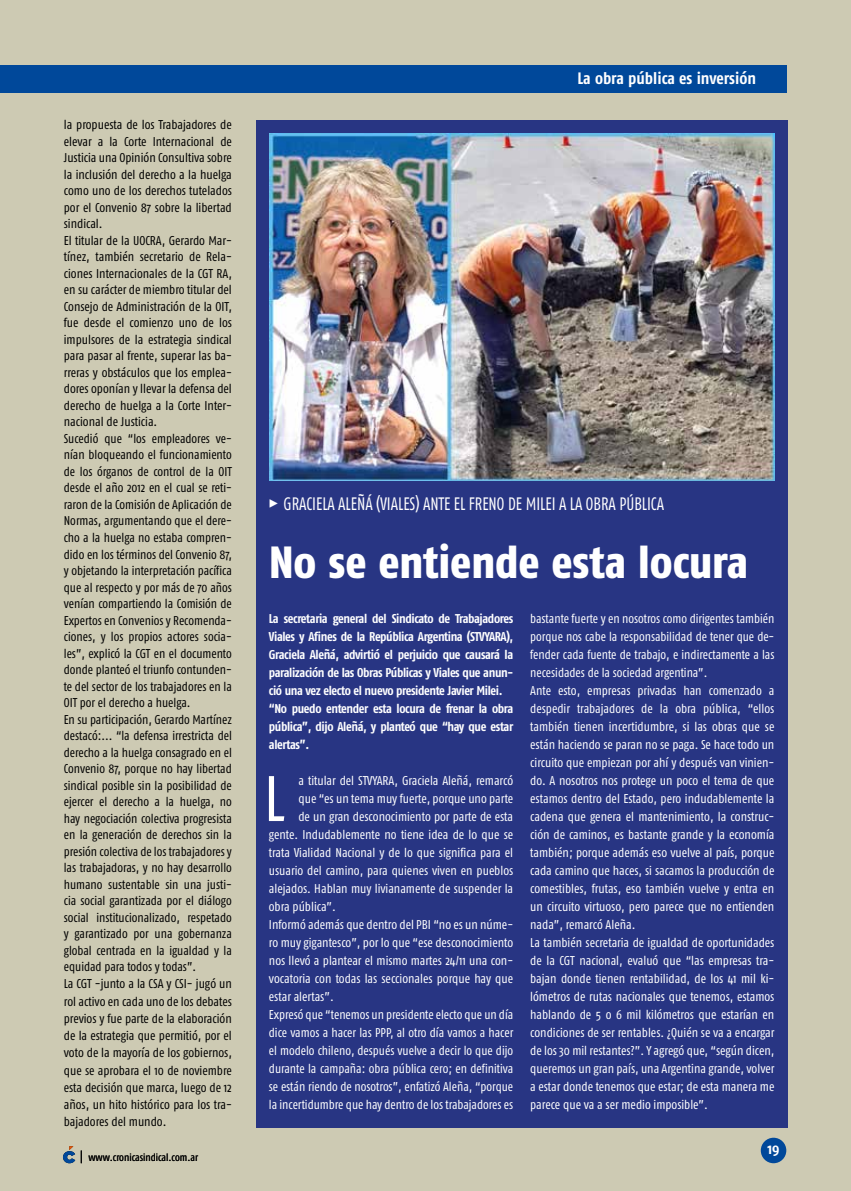
<style>
.page{position:relative;width:851px;height:1191px;background:#fff}
.page>*{position:absolute;margin:0;border:0;box-sizing:border-box;transform-origin:0 0}
.t1{font:64.2px "Fago Co";color:#fff}
.t2{font:800 45px "Fago Co";color:#fff}
.t3{font:18px "Fago Co Lf";color:#fff;scale:.89 1}
.t4{font:700 16.5px "Fago Co";color:#fff}
.t5{font:700 15px "Fago Co";color:#fff}
.t6{font:12.75px/18px "Fago Co";color:#fff}
.t7{font:12.75px/16.6px "Fago Co";color:#000}
.t8{font:700 12.75px/18px "Fago Co";letter-spacing:-.03em;color:#fff}
.t9{font:10.5px "Fago Co";color:#000}
.s1{font-family:"Fago Co Extra Bold Caps Exp"}
</style>
<div class="page">
<div style="left:0;top:0;width:850px;height:1191px;background:#cdcab3"></div>
<div style="left:760px;top:1137px;width:26px;height:26px;background:#00489a;border-radius:50%"></div>
<svg style="left:63px;top:1146px;width:12px;height:17px"></svg>
<svg style="left:81px;top:1150px;width:1px;height:13px"></svg>
<div style="left:0;top:65px;width:786px;height:27px;background:#00489a"></div>
<div style="left:256px;top:120px;width:531px;height:1007px;background:#283583"></div>
<img style="left:269px;top:134px;width:505px;height:346px">
<p class="t7" style="left:64px;top:116px;width:170px">la propuesta de los Trabajadores de elevar a la Corte Internacional de Justicia una Opinión Consultiva sobre la inclusión del derecho a la huelga como uno de los derechos tutelados por el Convenio 87 sobre la libertad sindical.<br>El titular de la UOCRA, Gerardo Mar&shy;tínez, también secretario de Rela&shy;ciones Internacionales de la CGT RA, en su carácter de miembro titular del Consejo de Administración de la OIT, fue desde el comienzo uno de los impulsores de la estrategia sindical para pasar al frente, superar las ba&shy;rreras y obstáculos que los emplea&shy;dores oponían y llevar la defensa del derecho de huelga a la Corte Inter&shy;nacional de Justicia.<br>Sucedió que “los empleadores ve&shy;nían bloqueando el funcionamiento de los órganos de control de la OIT desde el año 2012 en el cual se reti&shy;raron de la Comisión de Aplicación de Normas, argumentando que el dere&shy;cho a la huelga no estaba compren&shy;dido en los términos del Convenio 87, y objetando la interpretación pacífica que al respecto y por más de 70 años venían compartiendo la Comisión de Expertos en Convenios y Recomenda&shy;ciones, y los propios actores socia&shy;les”, explicó la CGT en el documento donde planteó el triunfo contunden&shy;te del sector de los trabajadores en la OIT por el derecho a huelga.<br>En su participación, Gerardo Martínez destacó:... “la defensa irrestricta del derecho a la huelga consagrado en el Convenio 87, porque no hay libertad sindical posible sin la posibilidad de ejercer el derecho a la huelga, no hay negociación colectiva progresista en la generación de derechos sin la presión colectiva de los trabajadores y las trabajadoras, y no hay desarrollo humano sustentable sin una justi&shy;cia social garantizada por el diálogo social institucionalizado, respetado y garantizado por una gobernanza global centrada en la igualdad y la equidad para todos y todas”.<br>La CGT -junto a la CSA y CSI- jugó un rol activo en cada uno de los debates previos y fue parte de la elaboración de la estrategia que permitió, por el voto de la mayoría de los gobiernos, que se aprobara el 10 de noviembre esta decisión que marca, luego de 12 años, un hito histórico para los tra&shy;bajadores del mundo.</p>
<p class="t9" style="left:88px;top:1151px;width:111px">www.cronicasindical.com.ar</p>
<p class="t4" style="left:577px;top:69px;width:180px">La obra pública es inversión</p>
<h3 class="t3" style="left:269px;top:493px;width:445px"><span class="s1">%</span> GRACIELA ALEÑÁ (VIALES) ANTE EL FRENO DE MILEI A LA OBRA PÚBLICA</h3>
<h2 class="t2" style="left:269px;top:535px;width:480px">No se entiende esta locura</h2>
<p class="t8" style="left:269px;top:609px;width:246px">La secretaria general del Sindicato de Trabajadores Viales y Afines de la República Argentina (STVYARA), Graciela Aleñá, advirtió el perjuicio que causará la paralización de las Obras Públicas y Viales que anun&shy;ció una vez electo el nuevo presidente Javier Milei. “No puedo entender esta locura de frenar la obra pública”, dijo Aleñá, y planteó que “hay que estar alertas”.</p>
<h1 class="t1" style="left:264px;top:762px;width:23px">L</h1>
<p class="t6" style="left:298px;top:771px;width:216px">a titular del STVYARA, Graciela Aleñá, remarcó</p>
<p class="t6" style="left:298px;top:789px;width:216px">que “es un tema muy fuerte, porque uno parte</p>
<p class="t6" style="left:298px;top:807px;width:216px">de un gran desconocimiento por parte de esta</p>
<p class="t6" style="left:269px;top:825px;width:246px">gente. Indudablemente no tiene idea de lo que se</p>
<p class="t6" style="left:269px;top:843px;width:246px">trata Vialidad Nacional y de lo que significa para el</p>
<p class="t6" style="left:269px;top:861px;width:246px">usuario del camino, para quienes viven en pueblos</p>
<p class="t6" style="left:269px;top:879px;width:246px">alejados. Hablan muy livianamente de suspender la</p>
<p class="t6" style="left:269px;top:897px;width:68px">obra pública”.</p>
<p class="t6" style="left:269px;top:915px;width:246px">Informó además que dentro del PBI “no es un núme-</p>
<p class="t6" style="left:269px;top:933px;width:246px">ro muy gigantesco”, por lo que “ese desconocimiento</p>
<p class="t6" style="left:269px;top:951px;width:246px">nos llevó a plantear el mismo martes 24/11 una con-</p>
<p class="t6" style="left:269px;top:969px;width:246px">vocatoria con todas las seccionales porque hay que</p>
<p class="t6" style="left:269px;top:987px;width:66px">estar alertas”.</p>
<p class="t6" style="left:269px;top:1005px;width:246px">Expresó que “tenemos un presidente electo que un día</p>
<p class="t6" style="left:269px;top:1023px;width:246px">dice vamos a hacer las PPP, al otro día vamos a hacer</p>
<p class="t6" style="left:269px;top:1041px;width:246px">el modelo chileno, después vuelve a decir lo que dijo</p>
<p class="t6" style="left:269px;top:1059px;width:246px">durante la campaña: obra pública cero; en definitiva</p>
<p class="t6" style="left:269px;top:1077px;width:246px">se están riendo de nosotros”, enfatizó Aleña, “porque</p>
<p class="t6" style="left:269px;top:1095px;width:246px">la incertidumbre que hay dentro de los trabajadores es</p>
<p class="t6" style="left:530px;top:609px;width:246px">bastante fuerte y en nosotros como dirigentes también porque nos cabe la responsabilidad de tener que de&shy;fender cada fuente de trabajo, e indirectamente a las necesidades de la sociedad argentina”.<br>Ante esto, empresas privadas han comenzado a despedir trabajadores de la obra pública, “ellos también tienen incertidumbre, si las obras que se están haciendo se paran no se paga. Se hace todo un circuito que empiezan por ahí y después van vinien&shy;do. A nosotros nos protege un poco el tema de que estamos dentro del Estado, pero indudablemente la cadena que genera el mantenimiento, la construc&shy;ción de caminos, es bastante grande y la economía también; porque además eso vuelve al país, porque cada camino que haces, si sacamos la producción de comestibles, frutas, eso también vuelve y entra en un circuito virtuoso, pero parece que no entienden nada”, remarcó Aleña.<br>La también secretaria de igualdad de oportunidades de la CGT nacional, evaluó que “las empresas tra&shy;bajan donde tienen rentabilidad, de los 41 mil ki&shy;lómetros de rutas nacionales que tenemos, estamos hablando de 5 o 6 mil kilómetros que estarían en condiciones de ser rentables. ¿Quién se va a encargar de los 30 mil restantes?”. Y agregó que, “según dicen, queremos un gran país, una Argentina grande, volver a estar donde tenemos que estar; de esta manera me parece que va a ser medio imposible”.</p>
<p class="t5" style="left:767px;top:1140px;width:14px">19</p>
</div>
